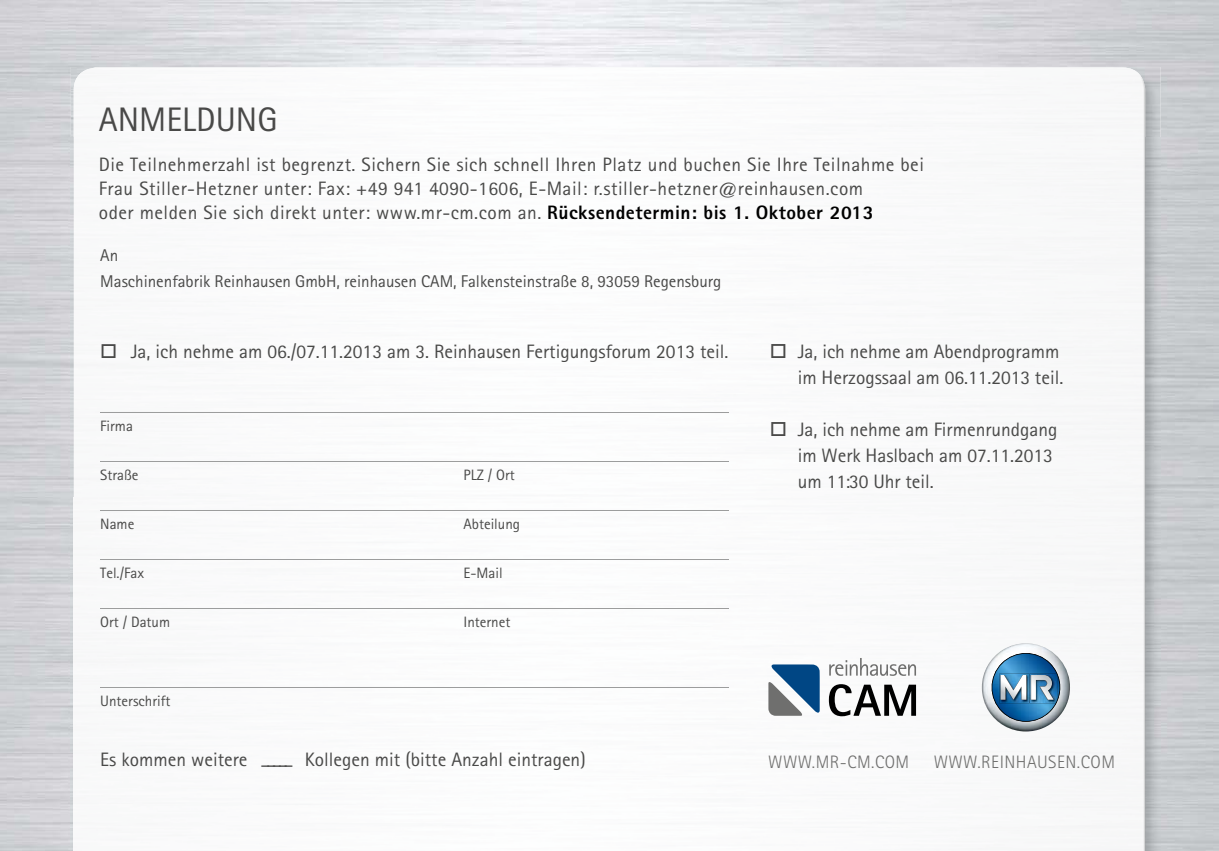
<style>
.page{position:relative;width:1219px;height:851px;background:#fff}
.page>*{position:absolute;margin:0;border:0;box-sizing:border-box;transform-origin:0 0}
.t1{font:34px "Rotis Sans Serif";color:#494948}
.t2{font:19.4px/24px "Rotis Sans Serif";letter-spacing:.025em;color:#494948}
.t3{font:19.4px/26px "Rotis Sans Serif";color:#494948;text-align:right}
.t4{font:300 18px "Rotis Sans Serif";letter-spacing:.025em;color:#6f6f6e}
.t5{font:17px/25px "Rotis Sans Serif";color:#494948}
.t6{font:15px "Rotis Sans Serif";color:#494948}
.s1{font-weight:800;color:#000}
.s2{font-size:19.2px}
</style>
<div class="page">
<img style="left:71px;top:137px;width:3px;height:713px">
<img style="left:79px;top:67px;width:1060px;height:7px">
<hr style="left:100px;top:412px;width:628px;height:1px;background:#9c9d9d">
<hr style="left:100px;top:461px;width:628px;height:1px;background:#9c9d9d">
<hr style="left:100px;top:510px;width:628px;height:1px;background:#9c9d9d">
<hr style="left:100px;top:559px;width:628px;height:1px;background:#9c9d9d">
<hr style="left:100px;top:608px;width:628px;height:1px;background:#9c9d9d">
<hr style="left:100px;top:687px;width:628px;height:1px;background:#9c9d9d">
<img style="left:982px;top:643px;width:88px;height:88px">
<img style="left:982px;top:702px;width:6px;height:22px">
<img style="left:982px;top:649px;width:6px;height:53px">
<svg style="left:988px;top:649px;width:76px;height:76px"></svg>
<img style="left:1031px;top:675px;width:23px;height:24px">
<img style="left:982px;top:685px;width:88px;height:2px">
<svg style="left:829px;top:658px;width:87px;height:17px"></svg>
<svg style="left:768px;top:664px;width:52px;height:51px"></svg>
<svg style="left:829px;top:684px;width:87px;height:32px"></svg>
<h1 class="t1" style="left:99px;top:99px;width:180px">ANMELDUNG</h1>
<p class="t2" style="left:99px;top:152px;width:827px">Die Teilnehmerzahl ist begrenzt. Sichern Sie sich schnell Ihren Platz und buchen Sie Ihre Teilnahme bei<br>Frau Stiller-Hetzner unter: Fax: +49 941 4090-1606, E-Mail: r.stiller-hetzner@reinhausen.com<br>oder melden Sie sich direkt unter: www.mr-cm.com an. <span class="s1">Rücksendetermin: bis 1. Oktober 2013</span></p>
<p class="t5" style="left:100px;top:243px;width:623px">An<br>Maschinenfabrik Reinhausen GmbH, reinhausen CAM, Falkensteinstraße 8, 93059 Regensburg</p>
<p class="t3" style="left:100px;top:338px;width:630px">□ Ja, ich nehme am 06./07.11.2013 am 3. Reinhausen Fertigungsforum 2013 teil<span class="s2">.</span></p>
<p class="t6" style="left:100px;top:417px;width:34px">Firma</p>
<p class="t6" style="left:100px;top:466px;width:40px">Straße</p>
<p class="t6" style="left:463px;top:466px;width:53px">PLZ / Ort</p>
<p class="t6" style="left:100px;top:515px;width:36px">Name</p>
<p class="t6" style="left:463px;top:515px;width:58px">Abteilung</p>
<p class="t6" style="left:100px;top:564px;width:45px">Tel./Fax</p>
<p class="t6" style="left:463px;top:564px;width:41px">E-Mail</p>
<p class="t6" style="left:100px;top:613px;width:71px">Ort / Datum</p>
<p class="t6" style="left:463px;top:613px;width:48px">Internet</p>
<p class="t6" style="left:100px;top:692px;width:72px">Unterschrift</p>
<p class="t3" style="left:100px;top:746px;width:487px">Es kommen weitere ––––– Kollegen mit (bitte Anzahl eintragen)</p>
<p class="t3" style="left:770px;top:338px;width:295px">□ Ja, ich nehme am Abendprogramm im Herzogssaal am 06.11.2013 teil.</p>
<p class="t3" style="left:798px;top:416px;width:261px;text-align:left;text-indent:-28px">□ Ja, ich nehme am Firmenrundgang im Werk Haslbach am 07.11.2013 um 11:30 Uhr teil.</p>
<p class="t4" style="left:768px;top:751px;width:143px">WWW.MR-CM.COM</p>
<p class="t4" style="left:934px;top:751px;width:183px">WWW.REINHAUSEN.COM</p>
</div>
